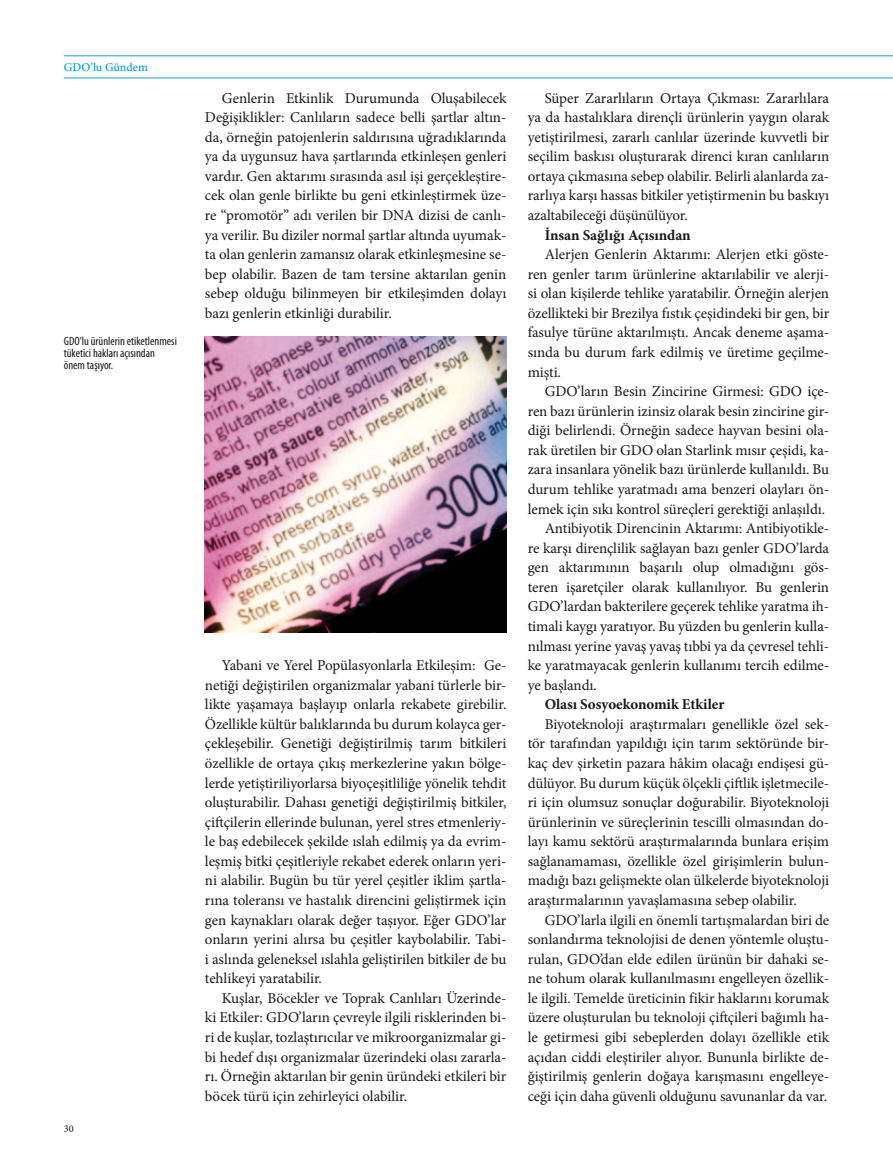
<style>
.page{position:relative;width:893px;height:1170px;background:#fff}
.page>*{position:absolute;margin:0;border:0;box-sizing:border-box;transform-origin:0 0}
.t1{font:15px/19.5px "Minion Pro";letter-spacing:-.005em;color:#1a171c;text-align:justify}
.t2{font:700 15px "Minion Pro";letter-spacing:-.005em;color:#1a171c}
.t3{font:condensed 12px/12px "Myriad Pro";color:#1a171c}
.t4{font:500 12px "Minion Pro";color:#009bd5}
.t5{font:10.35px "Minion Pro";color:#1a171c}
</style>
<div class="page">
<hr style="left:64px;top:78px;width:829px;height:1px;background:#2699d1">
<hr style="left:64px;top:56px;width:829px;height:1px;background:#2699d1">
<img style="left:205px;top:336px;width:301px;height:296px">
<p class="t4" style="left:64px;top:59px;width:86px">GDO’lu Gündem</p>
<p class="t3" style="left:64px;top:335px;width:115px">GDO’lu ürünlerin etiketlenmesi tüketici hakları açısından önem taşıyor.</p>
<p class="t5" style="left:64px;top:1121px;width:11px">30</p>
<p class="t1" style="left:205px;top:88px;width:303px;text-indent:17px">Genlerin Etkinlik Durumunda Oluşabilecek Değişiklikler: Canlıların sadece belli şartlar altın&shy;da, örneğin patojenlerin saldırısına uğradıklarında ya da uygunsuz hava şartlarında etkinleşen genleri vardır. Gen aktarımı sırasında asıl işi gerçekleştire&shy;cek olan genle birlikte bu geni etkinleştirmek üze&shy;re “promotör” adı verilen bir DNA dizisi de canlı&shy;ya verilir. Bu diziler normal şartlar altında uyumak&shy;ta olan genlerin zamansız olarak etkinleşmesine se&shy;bep olabilir. Bazen de tam tersine aktarılan genin sebep olduğu bilinmeyen bir etkileşimden dolayı bazı genlerin etkinliği durabilir.</p>
<p class="t1" style="left:205px;top:655px;width:303px;text-indent:17px">Yabani ve Yerel Popülasyonlarla Etkileşim: Ge&shy;netiği değiştirilen organizmalar yabani türlerle bir&shy;likte yaşamaya başlayıp onlarla rekabete girebilir.<br>Özellikle kültür balıklarında bu durum kolayca ger&shy;çekleşebilir. Genetiği değiştirilmiş tarım bitkileri özellikle de ortaya çıkış merkezlerine yakın bölge&shy;lerde yetiştiriliyorlarsa biyoçeşitliliğe yönelik tehdit oluşturabilir. Dahası genetiği değiştirilmiş bitkiler, çiftçilerin ellerinde bulunan, yerel stres etmenleriy&shy;le baş edebilecek şekilde ıslah edilmiş ya da evrim&shy;leşmiş bitki çeşitleriyle rekabet ederek onların yeri&shy;ni alabilir. Bugün bu tür yerel çeşitler iklim şartla&shy;rına toleransı ve hastalık direncini geliştirmek için gen kaynakları olarak değer taşıyor. Eğer GDO’lar onların yerini alırsa bu çeşitler kaybolabilir. Tabi&shy;i aslında geleneksel ıslahla geliştirilen bitkiler de bu tehlikeyi yaratabilir.</p>
<p class="t1" style="left:205px;top:988px;width:303px;text-indent:17px">Kuşlar, Böcekler ve Toprak Canlıları Üzerinde&shy;ki Etkiler: GDO’ların çevreyle ilgili risklerinden bi&shy;ri de kuşlar, tozlaştırıcılar ve mikroorganizmalar gi&shy;bi hedef dışı organizmalar üzerindeki olası zararla&shy;rı. Örneğin aktarılan bir genin üründeki etkileri bir böcek türü için zehirleyici olabilir.</p>
<p class="t1" style="left:528px;top:88px;width:303px;text-indent:17px">Süper Zararlıların Ortaya Çıkması: Zararlılara ya da hastalıklara dirençli ürünlerin yaygın olarak yetiştirilmesi, zararlı canlılar üzerinde kuvvetli bir seçilim baskısı oluşturarak direnci kıran canlıların ortaya çıkmasına sebep olabilir. Belirli alanlarda za&shy;rarlıya karşı hassas bitkiler yetiştirmenin bu baskıyı azaltabileceği düşünülüyor.</p>
<p class="t2" style="left:545px;top:224px;width:147px">İnsan Sağlığı Açısından</p>
<p class="t1" style="left:528px;top:245px;width:303px;text-indent:17px">Alerjen Genlerin Aktarımı: Alerjen etki göste&shy;ren genler tarım ürünlerine aktarılabilir ve alerji&shy;si olan kişilerde tehlike yaratabilir. Örneğin alerjen özellikteki bir Brezilya fıstık çeşidindeki bir gen, bir fasulye türüne aktarılmıştı. Ancak deneme aşama&shy;sında bu durum fark edilmiş ve üretime geçilme&shy;mişti.</p>
<p class="t1" style="left:545px;top:381px;width:286px">GDO’ların Besin Zincirine Girmesi: GDO içe-</p>
<p class="t1" style="left:528px;top:401px;width:303px">ren bazı ürünlerin izinsiz olarak besin zincirine gir-</p>
<p class="t1" style="left:528px;top:421px;width:303px">diği belirlendi. Örneğin sadece hayvan besini ola-</p>
<p class="t1" style="left:528px;top:440px;width:303px">rak üretilen bir GDO olan Starlink mısır çeşidi, ka-</p>
<p class="t1" style="left:528px;top:460px;width:303px">zara insanlara yönelik bazı ürünlerde kullanıldı. Bu</p>
<p class="t1" style="left:528px;top:479px;width:303px">durum tehlike yaratmadı ama benzeri olayları ön-</p>
<p class="t1" style="left:528px;top:499px;width:299px">lemek için sıkı kontrol süreçleri gerektiği anlaşıldı.</p>
<p class="t1" style="left:545px;top:518px;width:286px">Antibiyotik Direncinin Aktarımı: Antibiyotikle-</p>
<p class="t1" style="left:528px;top:538px;width:303px">re karşı dirençlilik sağlayan bazı genler GDO’larda</p>
<p class="t1" style="left:528px;top:557px;width:303px">gen aktarımının başarılı olup olmadığını gös-</p>
<p class="t1" style="left:528px;top:577px;width:303px">teren işaretçiler olarak kullanılıyor. Bu genlerin</p>
<p class="t1" style="left:528px;top:597px;width:303px">GDO’lardan bakterilere geçerek tehlike yaratma ih-</p>
<p class="t1" style="left:528px;top:616px;width:303px">timali kaygı yaratıyor. Bu yüzden bu genlerin kulla-</p>
<p class="t1" style="left:528px;top:636px;width:303px">nılması yerine yavaş yavaş tıbbi ya da çevresel tehli-</p>
<p class="t1" style="left:528px;top:655px;width:303px">ke yaratmayacak genlerin kullanımı tercih edilme-</p>
<p class="t1" style="left:528px;top:675px;width:71px">ye başlandı.</p>
<p class="t2" style="left:545px;top:694px;width:181px">Olası Sosyoekonomik Etkiler</p>
<p class="t1" style="left:528px;top:714px;width:303px;text-indent:17px">Biyoteknoloji araştırmaları genellikle özel sek&shy;tör tarafından yapıldığı için tarım sektöründe bir&shy;kaç dev şirketin pazara hâkim olacağı endişesi gü&shy;dülüyor. Bu durum küçük ölçekli çiftlik işletmecile&shy;ri için olumsuz sonuçlar doğurabilir. Biyoteknoloji ürünlerinin ve süreçlerinin tescilli olmasından do&shy;layı kamu sektörü araştırmalarında bunlara erişim sağlanamaması, özellikle özel girişimlerin bulun&shy;madığı bazı gelişmekte olan ülkelerde biyoteknoloji araştırmalarının yavaşlamasına sebep olabilir.</p>
<p class="t1" style="left:528px;top:910px;width:303px;text-indent:17px">GDO’larla ilgili en önemli tartışmalardan biri de sonlandırma teknolojisi de denen yöntemle oluştu&shy;rulan, GDO’dan elde edilen ürünün bir dahaki se&shy;ne tohum olarak kullanılmasını engelleyen özellik&shy;le ilgili. Temelde üreticinin fikir haklarını korumak üzere oluşturulan bu teknoloji çiftçileri bağımlı ha&shy;le getirmesi gibi sebeplerden dolayı özellikle etik açıdan ciddi eleştiriler alıyor. Bununla birlikte de&shy;ğiştirilmiş genlerin doğaya karışmasını engelleye&shy;ceği için daha güvenli olduğunu savunanlar da var.</p>
</div>
